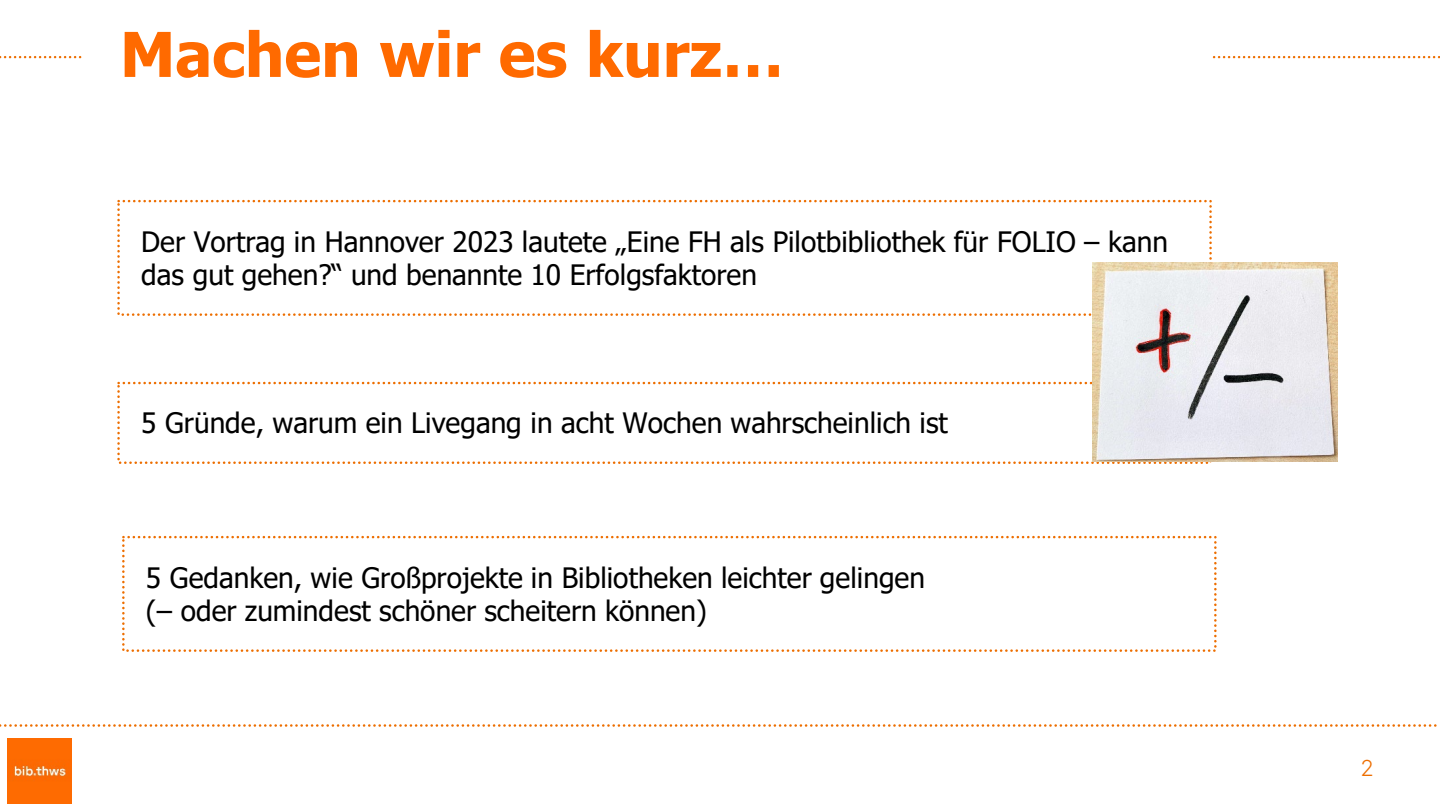
<style>
.page{position:relative;width:1440px;height:810px;background:#fff}
.page>*{position:absolute;margin:0;border:0;box-sizing:border-box;transform-origin:0 0}
.t1{font:700 62px "Tahoma";color:#ff6a00}
.t2{font:28px/33.6px "Tahoma";color:#000}
.t3{font:300 22px "Inter";color:#ed6e00}
</style>
<div class="page">
<img style="left:7px;top:739px;width:65px;height:64px">
<svg style="left:0;top:56px;width:82px;height:2px"></svg>
<svg style="left:1212px;top:56px;width:228px;height:2px"></svg>
<svg style="left:0;top:724px;width:1437px;height:3px"></svg>
<div style="left:117px;top:200px;width:1095px;height:116px;border:2px dashed #ed6e00"></div>
<div style="left:117px;top:382px;width:1095px;height:82px;border:2px dashed #ed6e00"></div>
<div style="left:122px;top:536px;width:1095px;height:116px;border:2px dashed #ed6e00"></div>
<img style="left:1093px;top:262px;width:245px;height:200px">
<h2 class="t1" style="left:120px;top:11px;width:666px">Machen wir es kurz…</h2>
<p class="t2" style="left:141px;top:226px;width:1028px">Der Vortrag in Hannover 2023 lautete „Eine FH als Pilotbibliothek für FOLIO – kann das gut gehen?“ und benannte 10 Erfolgsfaktoren</p>
<p class="t2" style="left:141px;top:408px;width:808px">5 Gründe, warum ein Livegang in acht Wochen wahrscheinlich ist</p>
<p class="t2" style="left:146px;top:562px;width:781px">5 Gedanken, wie Großprojekte in Bibliotheken leichter gelingen (– oder zumindest schöner scheitern können)</p>
<p class="t3" style="left:1361px;top:752px;width:15px">2</p>
</div>
